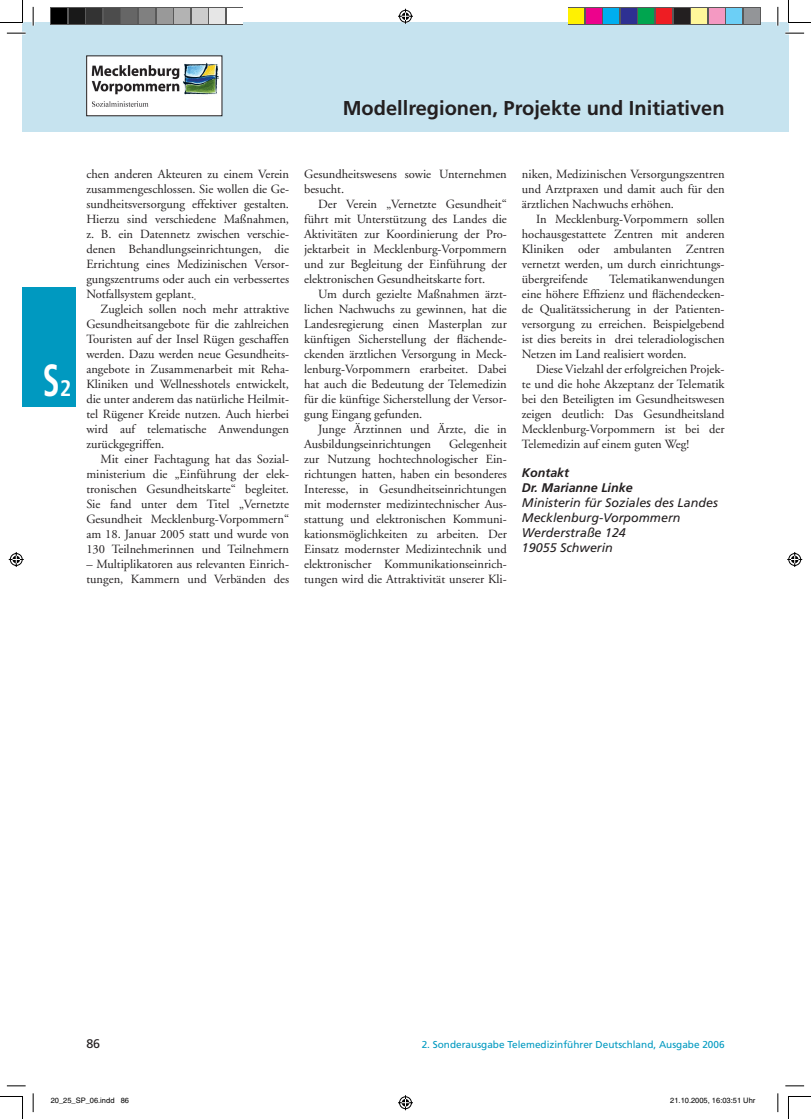
<style>
.page{position:relative;width:811px;height:1119px;background:#fff}
.page>*{position:absolute;margin:0;border:0;box-sizing:border-box;transform-origin:0 0}
.t1{font:700 condensed 45px "Frutiger";color:#fff;scale:.75 1}
.t2{font:700 20px "Frutiger";color:#231f20}
.t3{font:12.5px/15px "Adobe Garamond";color:#231f20;text-align:justify}
.t4{font:italic 12.5px/15px "Frutiger";color:#231f20}
.t5{font:italic 700 12.5px/15px "Frutiger";color:#231f20}
.t6{font:12.5px "Frutiger";color:#231f20}
.t7{font:10px "Frutiger";color:#0099c0}
.t8{font:7.5px "Helvetica";color:#000}
.s1{font-size:22.5px}
</style>
<div class="page">
<div style="left:22px;top:23px;width:755px;height:109px;background:#c6e3ef"></div>
<div style="left:22px;top:287px;width:54px;height:120px;background:#0099c0"></div>
<div style="left:777px;top:23px;width:11px;height:109px;background:#c6e3ef"></div>
<img style="left:88px;top:58px;width:132px;height:56px">
<div style="left:86px;top:56px;width:136px;height:60px;border:1px solid #231f20"></div>
<hr style="left:7px;top:32px;width:19px;height:3px;background:#fff">
<hr style="left:785px;top:32px;width:18px;height:3px;background:#fff">
<hr style="left:32px;top:7px;width:3px;height:19px;background:#fff">
<hr style="left:776px;top:7px;width:3px;height:19px;background:#fff">
<svg style="left:7px;top:33px;width:19px;height:1px"></svg>
<svg style="left:785px;top:33px;width:18px;height:1px"></svg>
<svg style="left:7px;top:1085px;width:19px;height:1px"></svg>
<svg style="left:785px;top:1085px;width:18px;height:1px"></svg>
<svg style="left:33px;top:7px;width:1px;height:19px"></svg>
<svg style="left:33px;top:1093px;width:1px;height:19px"></svg>
<svg style="left:777px;top:7px;width:1px;height:19px"></svg>
<svg style="left:777px;top:1093px;width:1px;height:19px"></svg>
<svg style="left:0;top:0;width:23px;height:23px"></svg>
<svg style="left:0;top:1096px;width:23px;height:23px"></svg>
<svg style="left:788px;top:0;width:22px;height:23px"></svg>
<svg style="left:788px;top:1096px;width:22px;height:23px"></svg>
<svg style="left:396px;top:8px;width:18px;height:16px"></svg>
<svg style="left:398px;top:1095px;width:15px;height:16px"></svg>
<svg style="left:8px;top:552px;width:16px;height:15px"></svg>
<svg style="left:787px;top:552px;width:16px;height:15px"></svg>
<svg style="left:51px;top:8px;width:192px;height:17px"></svg>
<div style="left:52px;top:9px;width:15px;height:15px;background:#000"></div>
<div style="left:69px;top:9px;width:15px;height:15px;background:#191919"></div>
<div style="left:87px;top:9px;width:15px;height:15px;background:#333"></div>
<div style="left:104px;top:9px;width:15px;height:15px;background:#4c4c4c"></div>
<div style="left:122px;top:9px;width:15px;height:15px;background:#666"></div>
<div style="left:139px;top:9px;width:15px;height:15px;background:#808080"></div>
<div style="left:157px;top:9px;width:15px;height:15px;background:#999"></div>
<div style="left:174px;top:9px;width:15px;height:15px;background:#b3b3b3"></div>
<div style="left:192px;top:9px;width:15px;height:15px;background:#ccc"></div>
<div style="left:209px;top:9px;width:15px;height:15px;background:#e6e6e6"></div>
<div style="left:227px;top:9px;width:15px;height:15px;background:#fff"></div>
<svg style="left:567px;top:8px;width:193px;height:17px"></svg>
<div style="left:568px;top:9px;width:15px;height:15px;background:#fff101"></div>
<div style="left:586px;top:9px;width:15px;height:15px;background:#ed028c"></div>
<div style="left:603px;top:9px;width:15px;height:15px;background:#00aeef"></div>
<div style="left:621px;top:9px;width:15px;height:15px;background:#2e3092"></div>
<div style="left:638px;top:9px;width:15px;height:15px;background:#00a54f"></div>
<div style="left:656px;top:9px;width:15px;height:15px;background:#ee1d23"></div>
<div style="left:673px;top:9px;width:15px;height:15px;background:#231f20"></div>
<div style="left:691px;top:9px;width:15px;height:15px;background:#fff79a"></div>
<div style="left:708px;top:9px;width:15px;height:15px;background:#f499c2"></div>
<div style="left:726px;top:9px;width:15px;height:15px;background:#6ccff6"></div>
<div style="left:743px;top:9px;width:15px;height:15px;background:#939598"></div>
<h2 class="t2" style="left:342px;top:100px;width:383px">Modellregionen, Projekte und Initiativen</h2>
<h1 class="t1" style="left:43px;top:362px;width:40px">S<span class="s1">2</span></h1>
<p class="t3" style="left:86px;top:168px;width:204px">chen anderen Akteuren zu einem Verein zusammengeschlossen. Sie wollen die Ge&shy;sundheitsversorgung effektiver gestalten.<br>Hierzu sind verschiedene Maßnahmen, z. B. ein Datennetz zwischen verschie&shy;denen Behandlungseinrichtungen, die Errichtung eines Medizinischen Versor&shy;gungszentrums oder auch ein verbessertes Notfallsystem geplant.</p>
<p class="t3" style="left:86px;top:303px;width:204px;text-indent:14px">Zugleich sollen noch mehr attraktive Gesundheitsangebote für die zahlreichen Touristen auf der Insel Rügen geschaffen werden. Dazu werden neue Gesundheits&shy;angebote in Zusammenarbeit mit Reha-Kliniken und Wellnesshotels entwickelt, die unter anderem das natürliche Heilmit&shy;tel Rügener Kreide nutzen. Auch hierbei wird auf telematische Anwendungen zurückgegriffen.</p>
<p class="t3" style="left:86px;top:453px;width:204px;text-indent:14px">Mit einer Fachtagung hat das Sozial&shy;ministerium die „Einführung der elek&shy;tronischen Gesundheitskarte“ begleitet.<br>Sie fand unter dem Titel „Vernetzte Gesundheit Mecklenburg-Vorpommern“ am 18. Januar 2005 statt und wurde von 130 Teilnehmerinnen und Teilnehmern</p>
<p class="t3" style="left:86px;top:558px;width:204px">– Multiplikatoren aus relevanten Einrich&shy;tungen, Kammern und Verbänden des</p>
<p class="t3" style="left:304px;top:168px;width:204px">Gesundheitswesens sowie Unternehmen besucht.</p>
<p class="t3" style="left:304px;top:198px;width:204px;text-indent:14px">Der Verein „Vernetzte Gesundheit“ führt mit Unterstützung des Landes die Aktivitäten zur Koordinierung der Pro&shy;jektarbeit in Mecklenburg-Vorpommern und zur Begleitung der Einführung der elektronischen Gesundheitskarte fort.</p>
<p class="t3" style="left:304px;top:288px;width:204px;text-indent:14px">Um durch gezielte Maßnahmen ärzt&shy;lichen Nachwuchs zu gewinnen, hat die Landesregierung einen Masterplan zur künftigen Sicherstellung der flächende&shy;ckenden ärztlichen Versorgung in Meck&shy;lenburg-Vorpommern erarbeitet. Dabei hat auch die Bedeutung der Telemedizin für die künftige Sicherstellung der Versor&shy;gung Eingang gefunden.</p>
<p class="t3" style="left:304px;top:423px;width:204px;text-indent:14px">Junge Ärztinnen und Ärzte, die in<br>Ausbildungseinrichtungen</p>
<p class="t3" style="left:304px;top:438px;width:204px;text-indent:145px">Gelegenheit zur Nutzung hochtechnologischer Ein&shy;richtungen hatten, haben ein besonderes Interesse, in Gesundheitseinrichtungen mit modernster medizintechnischer Aus&shy;stattung und elektronischen Kommuni&shy;kationsmöglichkeiten zu arbeiten. Der Einsatz modernster Medizintechnik und elektronischer Kommunikationseinrich&shy;tungen wird die Attraktivität unserer Kli-</p>
<p class="t3" style="left:521px;top:168px;width:204px">niken, Medizinischen Versorgungszentren und Arztpraxen und damit auch für den ärztlichen Nachwuchs erhöhen.</p>
<p class="t3" style="left:521px;top:213px;width:204px;text-indent:14px">In Mecklenburg-Vorpommern sollen hochausgestattete Zentren mit anderen Kliniken oder ambulanten Zentren vernetzt werden, um durch einrichtungs&shy;übergreifende</p>
<p class="t3" style="left:521px;top:273px;width:204px;text-indent:87px">Telematikanwendungen eine höhere Effizienz und flächendecken&shy;de Qualitätssicherung in der Patienten&shy;versorgung zu erreichen. Beispielgebend ist dies bereits in drei teleradiologischen Netzen im Land realisiert worden.</p>
<p class="t3" style="left:521px;top:363px;width:204px;text-indent:14px">Diese Vielzahl der erfolgreichen Projek&shy;te und die hohe Akzeptanz der Telematik bei den Beteiligten im Gesundheitswesen zeigen deutlich: Das Gesundheitsland Mecklenburg-Vorpommern ist bei der Telemedizin auf einem guten Weg!</p>
<p class="t5" style="left:521px;top:466px;width:112px">Kontakt<br>Dr. Marianne Linke</p>
<p class="t4" style="left:521px;top:496px;width:197px">Ministerin für Soziales des Landes<br>Mecklenburg-Vorpommern<br>Werderstraße 124<br>19055 Schwerin</p>
<p class="t6" style="left:86px;top:1038px;width:15px">86</p>
<p class="t7" style="left:421px;top:1040px;width:304px">2. Sonderausgabe Telemedizinführer Deutschland, Ausgabe 2006</p>
<p class="t8" style="left:51px;top:1098px;width:80px">20_25_SP_06.indd 86</p>
<p class="t8" style="left:670px;top:1098px;width:87px">21.10.2005, 16:03:51 Uhr</p>
</div>
